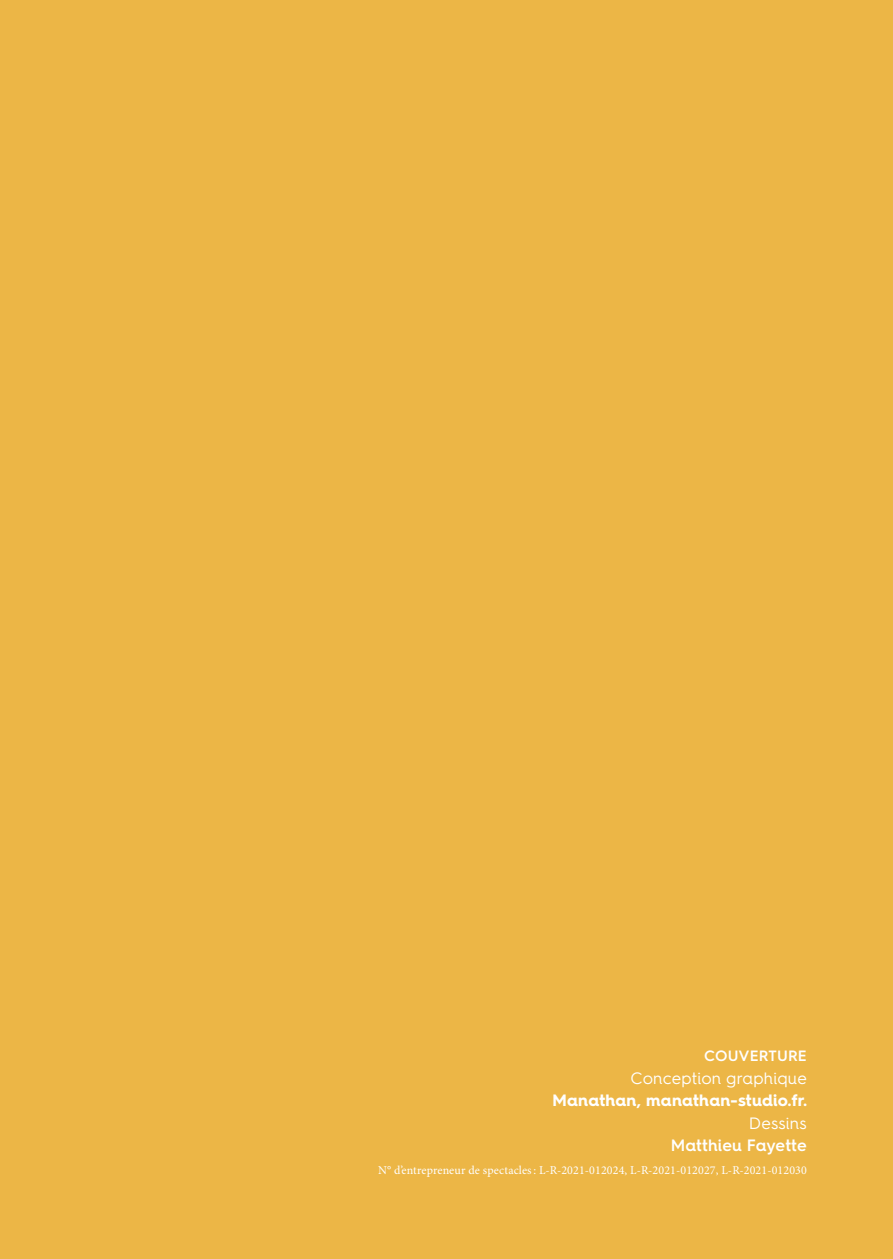
<style>
.page{position:relative;width:893px;height:1259px;background:#ecb646}
.page>*{position:absolute;margin:0;border:0;box-sizing:border-box;transform-origin:0 0}
.t1{font:700 16.5px/22.5px "Hurme Geometric Sans 4";letter-spacing:.015em;color:#fff;text-align:right}
.t2{font:600 16.5px/22.5px "Hurme Geometric Sans 4";letter-spacing:.005em;color:#fff;text-align:right}
.t3{font:600 15px "Hurme Geometric Sans 4";letter-spacing:.01em;color:#fff}
.t4{font:12px "Minion Pro";letter-spacing:.01em;color:#fff}
.s1{font-weight:400}
</style>
<div class="page">
<p class="t3" style="left:704px;top:1045px;width:104px">COUVERTURE</p>
<p class="t1" style="left:552px;top:1066px;width:256px"><span class="s1">Conception graphique<br></span>Manathan, manathan-studio.fr.</p>
<p class="t2" style="left:671px;top:1111px;width:138px"><span class="s1">Dessins<br></span>Matthieu Fayette</p>
<p class="t4" style="left:378px;top:1162px;width:430px">N° d’entrepreneur de spectacles: L-R-2021-012024, L-R-2021-012027, L-R-2021-012030</p>
</div>
